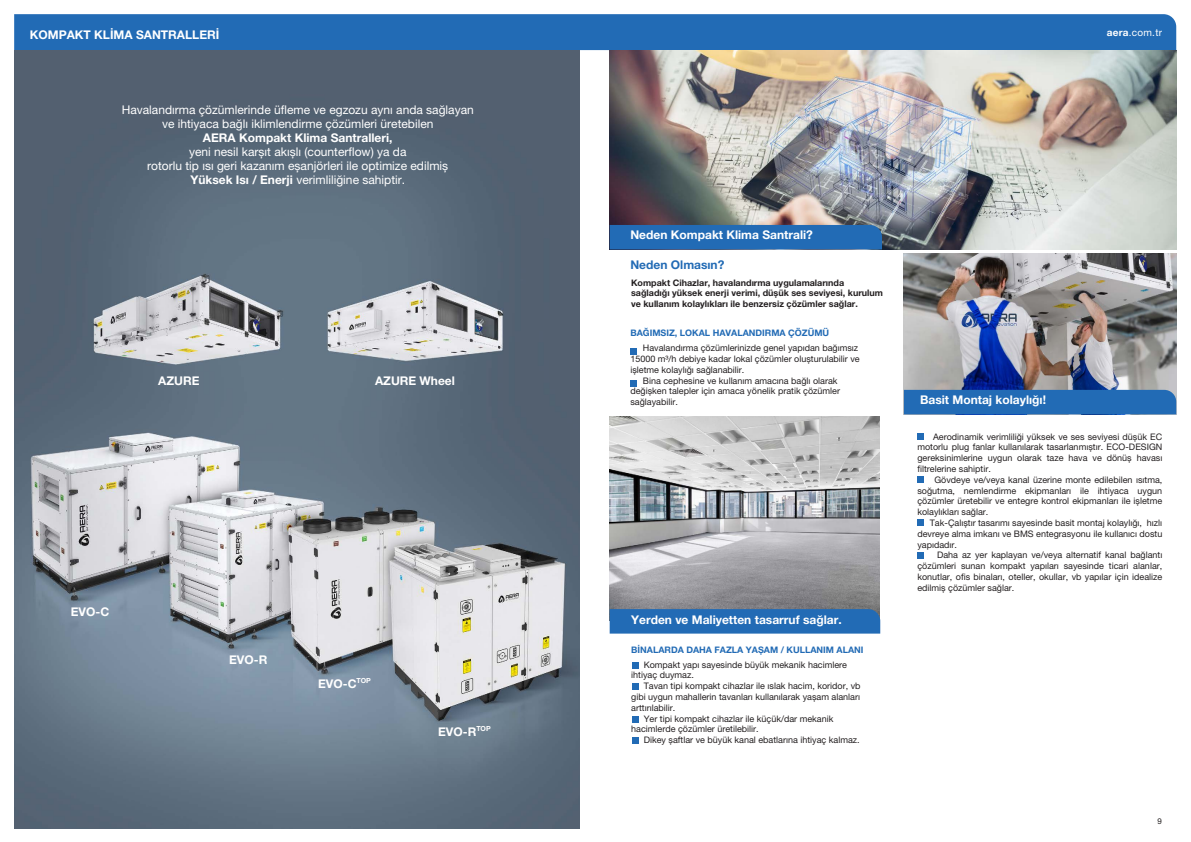
<style>
.page{position:relative;width:1191px;height:842px;background:#fff}
.page>*{position:absolute;margin:0;border:0;box-sizing:border-box;transform-origin:0 0}
.t1{font:12px "Helvetica Neue LT Pro";color:#fff}
.t2{font:700 12px "Helvetica Neue LT Pro";color:#fff}
.t3{font:700 12px "Helvetica Neue LT Pro";color:#226bb5}
.t4{font:10px "Helvetica Neue LT Pro";color:#fff}
.t5{font:9px/10.8px "Helvetica Neue LT Pro";color:#231f20;text-align:justify}
.t6{font:700 9px/10.8px "Helvetica Neue LT Pro";color:#231f20}
.t7{font:700 9px "Helvetica Neue LT Pro";color:#226bb5}
.t8{font:8px "Helvetica Neue LT Pro";color:#231f20}
.s1{font-weight:700}
</style>
<div class="page">
<div style="left:14px;top:14px;width:1162px;height:36px;background:#226bb5"></div>
<img style="left:14px;top:50px;width:566px;height:778px">
<img style="left:609px;top:416px;width:270px;height:193px">
<img style="left:609px;top:50px;width:567px;height:199px">
<svg style="left:917px;top:433px;width:6px;height:6px"></svg>
<svg style="left:917px;top:476px;width:6px;height:6px"></svg>
<svg style="left:917px;top:552px;width:6px;height:6px"></svg>
<svg style="left:917px;top:519px;width:6px;height:6px"></svg>
<img style="left:904px;top:254px;width:272px;height:136px">
<svg style="left:630px;top:348px;width:6px;height:6px"></svg>
<svg style="left:630px;top:380px;width:6px;height:6px"></svg>
<svg style="left:633px;top:662px;width:6px;height:6px"></svg>
<svg style="left:633px;top:684px;width:6px;height:6px"></svg>
<svg style="left:633px;top:738px;width:6px;height:6px"></svg>
<div style="left:633px;top:716px;width:6px;height:7px;background:#226bb5"></div>
<div style="left:609px;top:225px;width:273px;height:24px;background:#226bb5"></div>
<div style="left:904px;top:390px;width:272px;height:24px;background:#226bb5"></div>
<div style="left:609px;top:609px;width:271px;height:25px;background:#226bb5"></div>
<p class="t2" style="left:30px;top:27px;width:191px">KOMPAKT KLİMA SANTRALLERİ</p>
<p class="t4" style="left:1106px;top:26px;width:57px"><span class="s1">aera</span>.com.tr</p>
<p class="t1" style="left:122px;top:103px;width:354px">Havalandırma çözümlerinde üfleme ve egzozu aynı anda sağlayan</p>
<p class="t1" style="left:162px;top:117px;width:273px">ve ihtiyaca bağlı iklimlendirme çözümleri üretebilen</p>
<p class="t2" style="left:203px;top:130px;width:191px">AERA Kompakt Klima Santralleri,</p>
<p class="t1" style="left:189px;top:145px;width:219px">yeni nesil karşıt akışlı (counterflow) ya da</p>
<p class="t1" style="left:147px;top:159px;width:302px">rotorlu tip ısı geri kazanım eşanjörleri ile optimize edilmiş</p>
<p class="t1" style="left:190px;top:173px;width:216px"><span class="s1">Yüksek Isı / Enerji</span> verimliliğine sahiptir.</p>
<p class="t2" style="left:158px;top:373px;width:43px">AZURE</p>
<p class="t2" style="left:375px;top:373px;width:81px">AZURE Wheel</p>
<p class="t2" style="left:71px;top:605px;width:40px">EVO-C</p>
<p class="t2" style="left:229px;top:653px;width:40px">EVO-R</p>
<p class="t2" style="left:318px;top:676px;width:54px">EVO-C<sup>TOP</sup></p>
<p class="t2" style="left:438px;top:724px;width:54px">EVO-R<sup>TOP</sup></p>
<p class="t2" style="left:630px;top:228px;width:184px">Neden Kompakt Klima Santrali?</p>
<p class="t3" style="left:630px;top:257px;width:95px">Neden Olmasın?</p>
<p class="t6" style="left:631px;top:277px;width:215px">Kompakt Cihazlar, havalandırma uygulamalarında</p>
<p class="t6" style="left:631px;top:288px;width:253px">sağladığı yüksek enerji verimi, düşük ses seviyesi, kurulum ve kullanım kolaylıkları ile benzersiz çözümler sağlar.</p>
<p class="t7" style="left:630px;top:328px;width:200px">BAĞIMSIZ, LOKAL HAVALANDIRMA ÇÖZÜMÜ</p>
<p class="t5" style="left:630px;top:342px;width:231px;text-align:left;text-indent:13px">Havalandırma çözümlerinizde genel yapıdan bağımsız<br>15000 m³/h debiye kadar lokal çözümler oluşturulabilir ve işletme kolaylığı sağlanabilir.</p>
<p class="t5" style="left:630px;top:375px;width:211px;text-align:left;text-indent:13px">Bina cephesine ve kullanım amacına bağlı olarak değişken talepler için amaca yönelik pratik çözümler sağlayabilir.</p>
<p class="t2" style="left:631px;top:612px;width:212px">Yerden ve Maliyetten tasarruf sağlar.</p>
<p class="t7" style="left:631px;top:644px;width:234px">BİNALARDA DAHA FAZLA YAŞAM / KULLANIM ALANI</p>
<p class="t5" style="left:631px;top:659px;width:217px;text-indent:13px">Kompakt yapı sayesinde büyük mekanik hacimlere ihtiyaç duymaz.</p>
<p class="t5" style="left:631px;top:680px;width:231px;text-indent:13px">Tavan tipi kompakt cihazlar ile ıslak hacim, koridor, vb gibi uygun mahallerin tavanları kullanılarak yaşam alanları arttırılabilir.</p>
<p class="t5" style="left:631px;top:713px;width:204px;text-indent:13px">Yer tipi kompakt cihazlar ile küçük/dar mekanik hacimlerde çözümler üretilebilir.</p>
<p class="t5" style="left:643px;top:734px;width:218px">Dikey şaftlar ve büyük kanal ebatlarına ihtiyaç kalmaz.</p>
<p class="t2" style="left:920px;top:393px;width:127px">Basit Montaj kolaylığı!</p>
<p class="t5" style="left:917px;top:431px;width:246px;text-indent:16px">Aerodinamik verimliliği yüksek ve ses seviyesi düşük EC motorlu plug fanlar kullanılarak tasarlanmıştır. ECO-DESIGN gereksinimlerine uygun olarak taze hava ve dönüş havası filtrelerine sahiptir.</p>
<p class="t5" style="left:917px;top:474px;width:246px;text-indent:17px">Gövdeye ve/veya kanal üzerine monte edilebilen ısıtma, soğutma, nemlendirme ekipmanları ile ihtiyaca uygun çözümler üretebilir ve entegre kontrol ekipmanları ile işletme kolaylıkları sağlar.</p>
<p class="t5" style="left:917px;top:517px;width:246px;text-indent:12px">Tak-Çalıştır tasarımı sayesinde basit montaj kolaylığı, hızlı devreye alma imkanı ve BMS entegrasyonu ile kullanıcı dostu yapıdadır.</p>
<p class="t5" style="left:917px;top:550px;width:246px;text-indent:20px">Daha az yer kaplayan ve/veya alternatif kanal bağlantı çözümleri sunan kompakt yapıları sayesinde ticari alanlar, konutlar, ofis binaları, oteller, okullar, vb yapılar için idealize edilmiş çözümler sağlar.</p>
<p class="t8" style="left:1157px;top:816px;width:6px">9</p>
</div>
